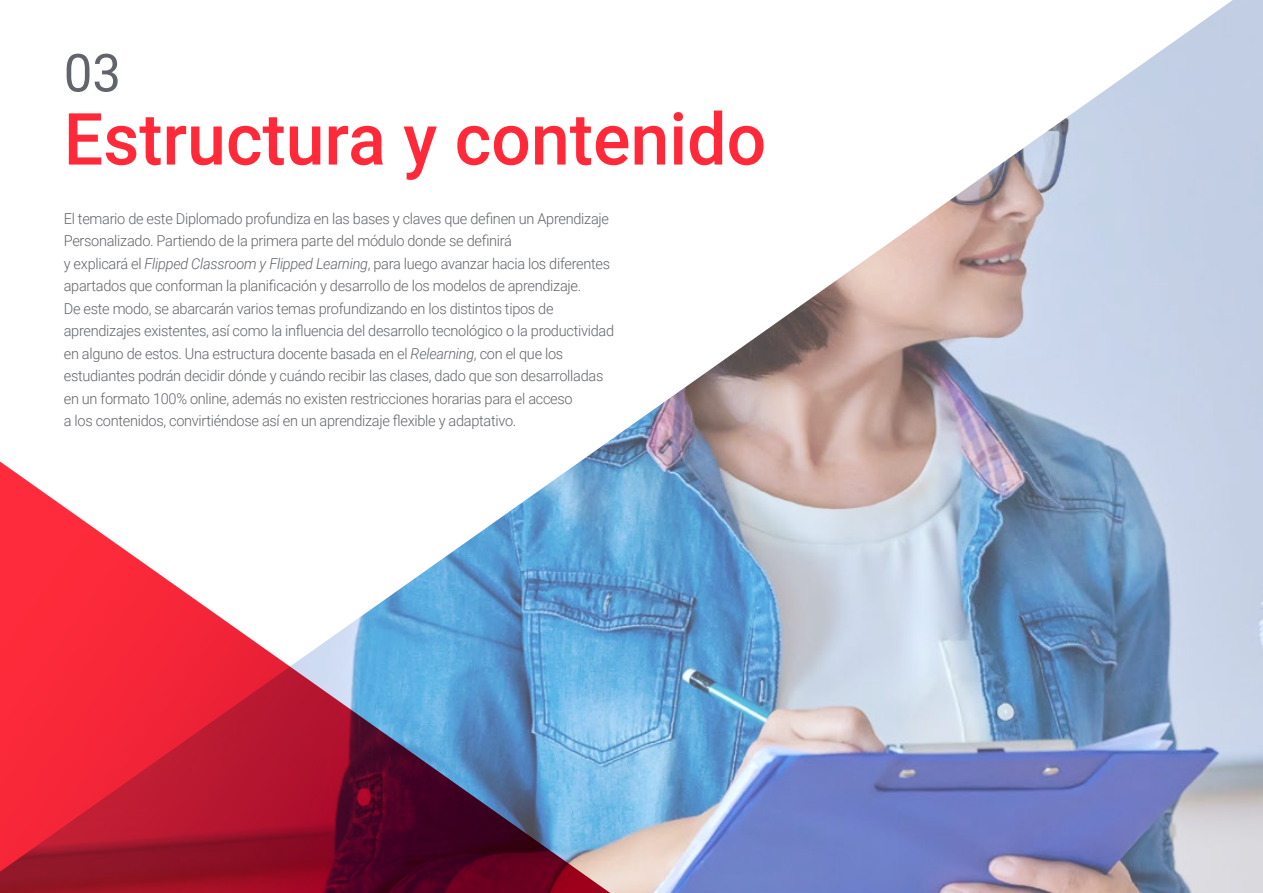
<style>
.page{position:relative;width:1263px;height:893px;background:#fff}
.page>*{position:absolute;margin:0;border:0;box-sizing:border-box;transform-origin:0 0}
.t1{font:500 72px "Roboto";color:#ff293a}
.t2{font:52.5px "Roboto";color:#61646a}
.t3{font:300 15px/22.5px "Roboto";letter-spacing:-.02em;color:#61646a}
.s1{font-style:italic}
</style>
<div class="page">
<img style="left:602px;top:0;width:661px;height:893px">
<svg style="left:0;top:446px;width:640px;height:447px"></svg>
<h2 class="t2" style="left:64px;top:36px;width:59px">03</h2>
<h1 class="t1" style="left:64px;top:89px;width:704px">Estructura y contenido</h1>
<p class="t3" style="left:64px;top:207px;width:552px">El temario de este Diplomado profundiza en las bases y claves que definen un Aprendizaje Personalizado. Partiendo de la primera parte del módulo donde se definirá<br>y explicará el <span class="s1">Flipped Classroom y Flipped Learning</span>, para luego avanzar hacia los diferentes apartados que conforman la planificación y desarrollo de los modelos de aprendizaje.<br>De este modo, se abarcarán varios temas profundizando en los distintos tipos de aprendizajes existentes, así como la influencia del desarrollo tecnológico o la productividad en alguno de estos. Una estructura docente basada en el <span class="s1">Relearning</span>, con el que los estudiantes podrán decidir dónde y cuándo recibir las clases, dado que son desarrolladas en un formato 100% online, además no existen restricciones horarias para el acceso<br>a los contenidos, convirtiéndose así en un aprendizaje flexible y adaptativo.</p>
</div>
